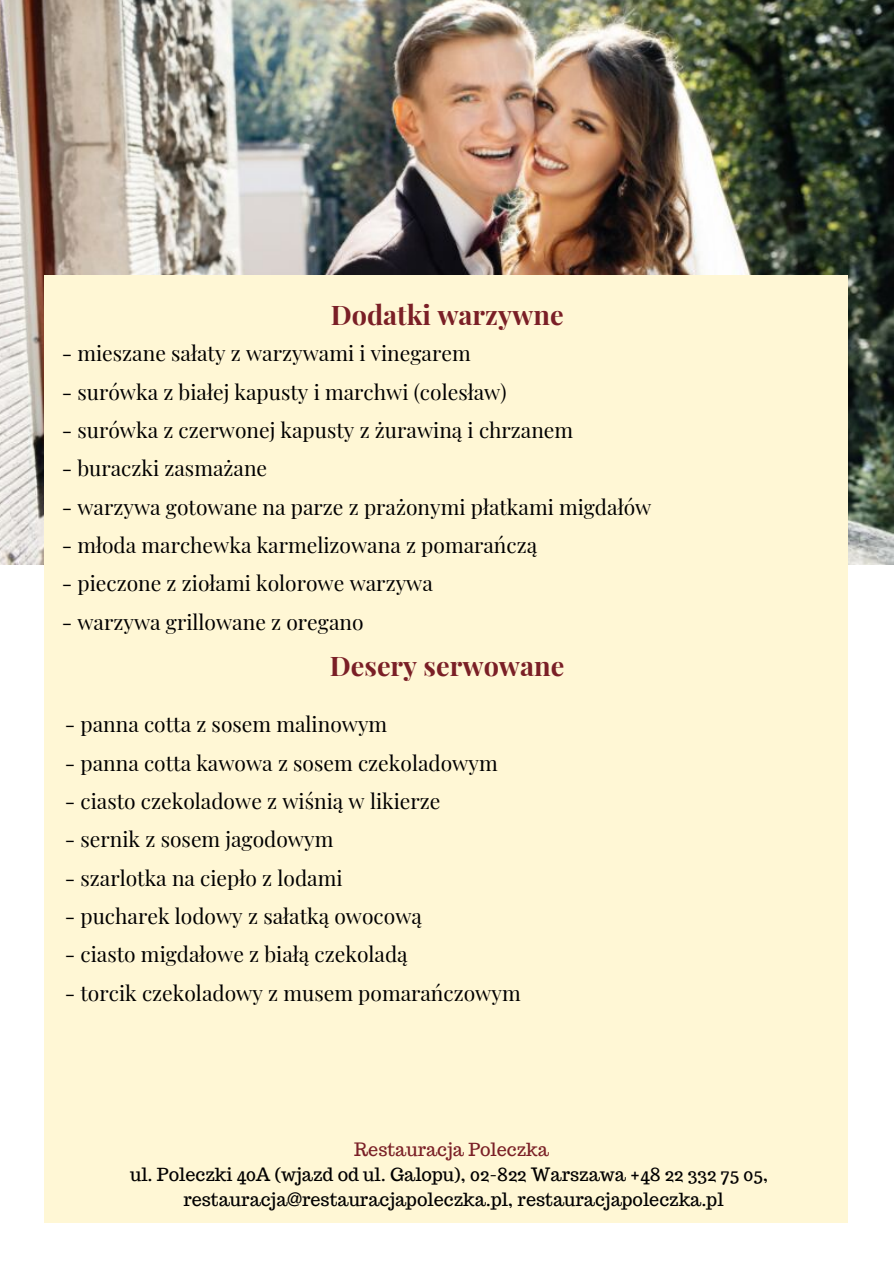
<style>
.page{position:relative;width:894px;height:1264px;background:#fff}
.page>*{position:absolute;margin:0;border:0;box-sizing:border-box;transform-origin:0 0}
.t1{font:700 27px "Playfair Display";color:#7a1f26}
.t2{font:21px "Playfair Display";color:#000}
.t3{font:18px/24.8px "Trocchi";color:#000;text-align:center}
.t4{font:18px "Trocchi";color:#7a1f26}
</style>
<div class="page">
<img style="left:0;top:0;width:893px;height:564px">
<div style="left:44px;top:275px;width:803px;height:947px;background:#fff7d5"></div>
<p class="t1" style="left:330px;top:295px;width:234px">Dodatki warzywne</p>
<p class="t2" style="left:62px;top:338px;width:410px">- mieszane sałaty z warzywami i vinegarem</p>
<p class="t2" style="left:62px;top:377px;width:446px">- surówka z białej kapusty i marchwi (colesław)</p>
<p class="t2" style="left:62px;top:415px;width:513px">- surówka z czerwonej kapusty z żurawiną i chrzanem</p>
<p class="t2" style="left:62px;top:453px;width:207px">- buraczki zasmażane</p>
<p class="t2" style="left:62px;top:492px;width:591px">- warzywa gotowane na parze z prażonymi płatkami migdałów</p>
<p class="t2" style="left:62px;top:530px;width:477px">- młoda marchewka karmelizowana z pomarańczą</p>
<p class="t2" style="left:62px;top:568px;width:372px">- pieczone z ziołami kolorowe warzywa</p>
<p class="t2" style="left:62px;top:606px;width:303px">- warzywa grillowane z oregano</p>
<p class="t1" style="left:330px;top:647px;width:236px">Desery serwowane</p>
<p class="t2" style="left:65px;top:709px;width:324px">- panna cotta z sosem malinowym</p>
<p class="t2" style="left:65px;top:748px;width:434px">- panna cotta kawowa z sosem czekoladowym</p>
<p class="t2" style="left:65px;top:786px;width:377px">- ciasto czekoladowe z wiśnią w likierze</p>
<p class="t2" style="left:65px;top:824px;width:270px">- sernik z sosem jagodowym</p>
<p class="t2" style="left:65px;top:862px;width:279px">- szarlotka na ciepło z lodami</p>
<p class="t2" style="left:65px;top:901px;width:358px">- pucharek lodowy z sałatką owocową</p>
<p class="t2" style="left:65px;top:939px;width:344px">- ciasto migdałowe z białą czekoladą</p>
<p class="t2" style="left:65px;top:977px;width:457px">- torcik czekoladowy z musem pomarańczowym</p>
<p class="t4" style="left:354px;top:1137px;width:196px">Restauracja Poleczka</p>
<p class="t3" style="left:130px;top:1161px;width:639px">ul. Poleczki 40A (wjazd od ul. Galopu), 02-822 Warszawa +48 22 332 75 05, restauracja@restauracjapoleczka.pl, restauracjapoleczka.pl</p>
</div>
